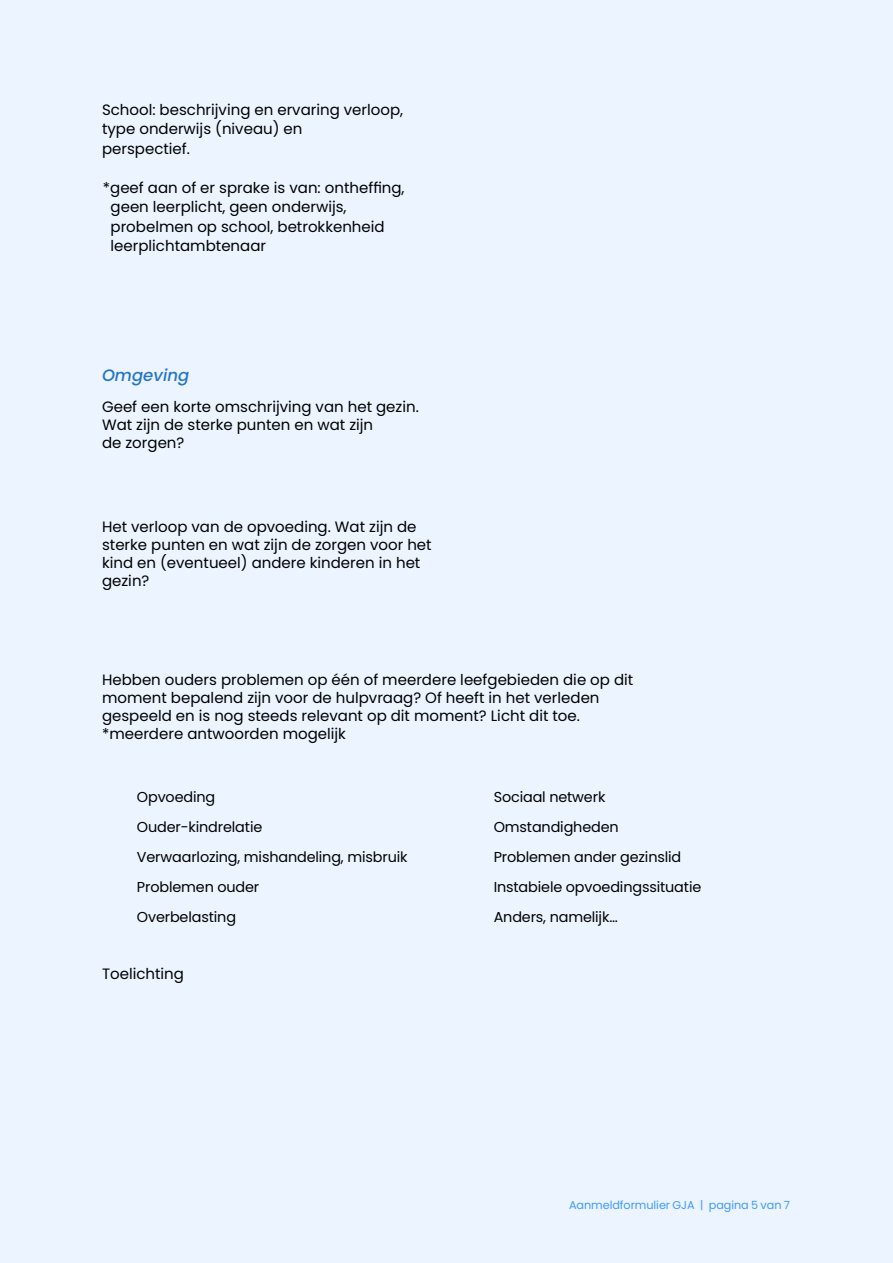
<style>
.page{position:relative;width:893px;height:1263px;background:#ecf5ff}
.page>*{position:absolute;margin:0;border:0;box-sizing:border-box;transform-origin:0 0}
.t1{font:italic 500 16.5px "Poppins";color:#2676c6}
.t2{font:15px/18px "Poppins";color:#000}
.t3{font:14.4px/30px "Poppins";letter-spacing:-.01em;color:#000}
.t4{font:11.25px "Poppins";letter-spacing:-.005em;color:#4099ff}
</style>
<div class="page">
<p class="t2" style="left:102px;top:100px;width:303px;line-height:19.5px">School: beschrijving en ervaring verloop, type onderwijs (niveau) en<br>perspectief.</p>
<p class="t2" style="left:111px;top:178px;width:296px;line-height:19.5px;text-indent:-8px">*geef aan of er sprake is van: ontheffing, geen leerplicht, geen onderwijs, probelmen op school, betrokkenheid leerplichtambtenaar</p>
<p class="t1" style="left:102px;top:365px;width:89px">Omgeving</p>
<p class="t2" style="left:102px;top:398px;width:318px">Geef een korte omschrijving van het gezin.<br>Wat zijn de sterke punten en wat zijn<br>de zorgen?</p>
<p class="t2" style="left:102px;top:518px;width:331px">Het verloop van de opvoeding. Wat zijn de sterke punten en wat zijn de zorgen voor het kind en (eventueel) andere kinderen in het gezin?</p>
<p class="t2" style="left:102px;top:671px;width:533px">Hebben ouders problemen op één of meerdere leefgebieden die op dit moment bepalend zijn voor de hulpvraag? Of heeft in het verleden gespeeld en is nog steeds relevant op dit moment? Licht dit toe. *meerdere antwoorden mogelijk</p>
<p class="t3" style="left:137px;top:782px;width:272px">Opvoeding<br>Ouder-kindrelatie<br>Verwaarlozing, mishandeling, misbruik<br>Problemen ouder<br>Overbelasting</p>
<p class="t3" style="left:494px;top:782px;width:209px">Sociaal netwerk<br>Omstandigheden<br>Problemen ander gezinslid<br>Instabiele opvoedingssituatie<br>Anders, namelijk…</p>
<p class="t2" style="left:102px;top:965px;width:83px">Toelichting</p>
<p class="t4" style="left:569px;top:1198px;width:222px">Aanmeldformulier GJA | pagina 5 van 7</p>
</div>
